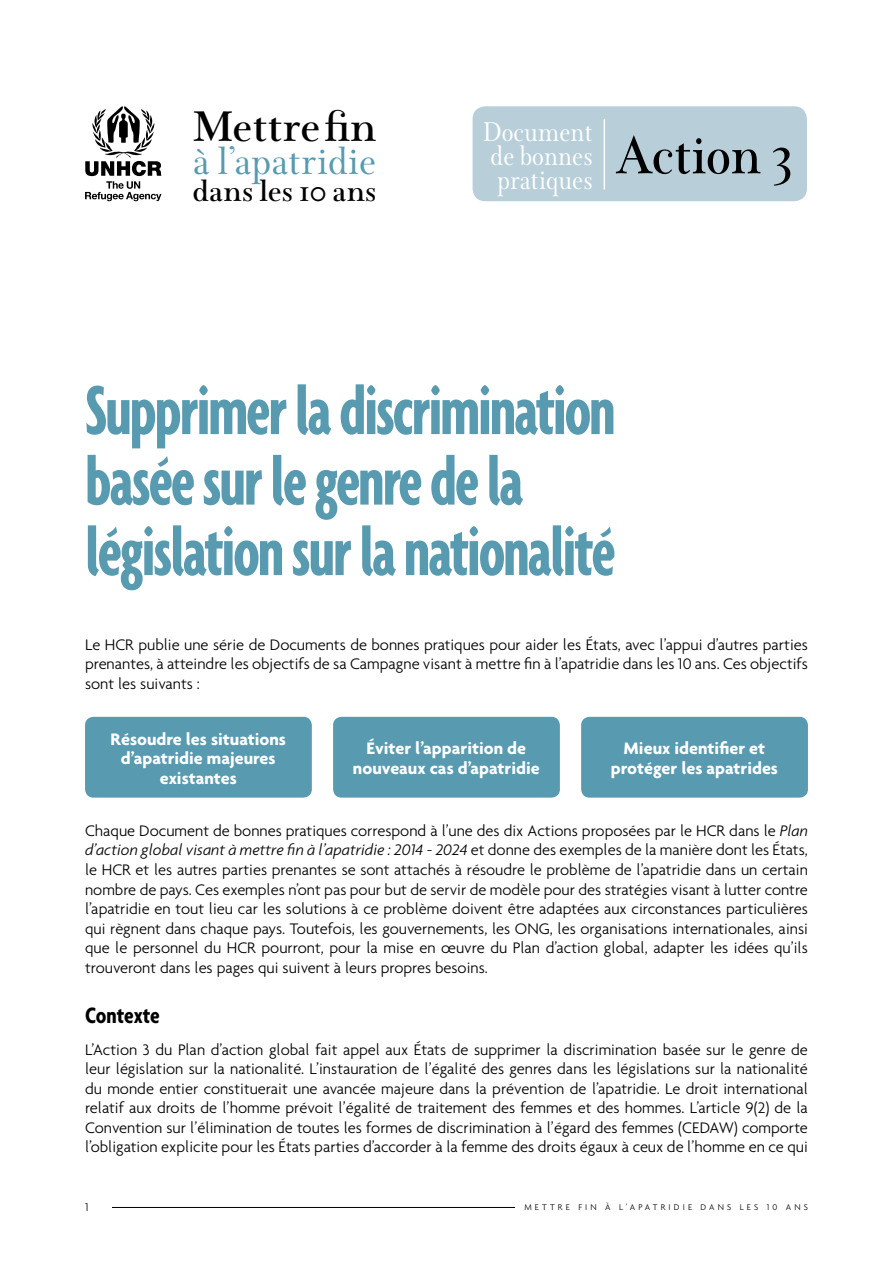
<style>
.page{position:relative;width:893px;height:1263px;background:#fff}
.page>*{position:absolute;margin:0;border:0;box-sizing:border-box;transform-origin:0 0}
.t1{font:700 extra-condensed 75px/70.5px "Agenda";letter-spacing:-.03em;color:#589ab0;scale:.96 1}
.t2{font:600 47.25px "Wessex";color:#000}
.t3{font:41.85px "Wessex";color:#589ab0}
.t4{font:600 32.85px "Wessex";color:#000}
.t5{font:30px/24px "Wessex";color:#fff;scale:.9 1}
.t6{font:700 condensed 24px "Agenda";color:#000;scale:.96 1}
.t7{font:700 18px/19.5px "Agenda";color:#fff;text-align:center}
.t8{font:300 16.5px/19.5px "Agenda";color:#000;text-align:justify}
.t9{font:300 12px "Agenda";color:#000}
.t10{font:300 9px "Agenda";letter-spacing:.35em;color:#000}
.s1{font-style:italic}
</style>
<div class="page">
<hr style="left:111px;top:1207px;width:405px;height:1px;background:#000">
<svg style="left:85px;top:106px;width:76px;height:95px"></svg>
<div style="left:85px;top:717px;width:227px;height:81px;background:#589ab0;border-radius:9px"></div>
<div style="left:333px;top:717px;width:227px;height:81px;background:#589ab0;border-radius:9px"></div>
<div style="left:581px;top:717px;width:227px;height:81px;background:#589ab0;border-radius:9px"></div>
<div style="left:473px;top:106px;width:334px;height:95px;background:#b8ced9;border-radius:13px"></div>
<hr style="left:604px;top:119px;width:1px;height:71px;background:#fff">
<h2 class="t2" style="left:193px;top:102px;width:185px">Mettre fin</h2>
<h3 class="t3" style="left:193px;top:139px;width:185px">à l’apatridie</h3>
<h3 class="t4" style="left:193px;top:174px;width:185px">dans les 10 ans</h3>
<h3 class="t5" style="left:484px;top:120px;width:345px">Document<br>de bonnes<br>pratiques <sup>Action</sup> <sup>3</sup></h3>
<h1 class="t1" style="left:85px;top:373px;width:554px">Supprimer la discrimination basée sur le genre de la législation sur la nationalité</h1>
<p class="t8" style="left:85px;top:634px;width:724px">Le HCR publie une série de Documents de bonnes pratiques pour aider les États, avec l’appui d’autres parties prenantes, à atteindre les objectifs de sa Campagne visant à mettre fin à l’apatridie dans les 10 ans. Ces objectifs sont les suivants :</p>
<p class="t7" style="left:111px;top:728px;width:177px">Résoudre les situations d’apatridie majeures existantes</p>
<p class="t7" style="left:353px;top:738px;width:188px">Éviter l’apparition de nouveaux cas d’apatridie</p>
<p class="t7" style="left:611px;top:738px;width:169px">Mieux identifier et protéger les apatrides</p>
<p class="t8" style="left:85px;top:821px;width:724px">Chaque Document de bonnes pratiques correspond à l’une des dix Actions proposées par le HCR dans le <span class="s1">Plan d’action global visant à mettre fin à l’apatridie : 2014 - 2024</span> et donne des exemples de la manière dont les États, le HCR et les autres parties prenantes se sont attachés à résoudre le problème de l’apatridie dans un certain nombre de pays. Ces exemples n’ont pas pour but de servir de modèle pour des stratégies visant à lutter contre l’apatridie en tout lieu car les solutions à ce problème doivent être adaptées aux circonstances particulières qui règnent dans chaque pays. Toutefois, les gouvernements, les ONG, les organisations internationales, ainsi que le personnel du HCR pourront, pour la mise en œuvre du Plan d’action global, adapter les idées qu’ils trouveront dans les pages qui suivent à leurs propres besoins.</p>
<h3 class="t6" style="left:85px;top:1001px;width:79px">Contexte</h3>
<p class="t8" style="left:85px;top:1039px;width:724px">L’Action 3 du Plan d’action global fait appel aux États de supprimer la discrimination basée sur le genre de leur législation sur la nationalité. L’instauration de l’égalité des genres dans les législations sur la nationalité du monde entier constituerait une avancée majeure dans la prévention de l’apatridie. Le droit international relatif aux droits de l’homme prévoit l’égalité de traitement des femmes et des hommes. L’article 9(2) de la Convention sur l’élimination de toutes les formes de discrimination à l’égard des femmes (CEDAW) comporte l’obligation explicite pour les États parties d’accorder à la femme des droits égaux à ceux de l’homme en ce qui</p>
<p class="t9" style="left:85px;top:1200px;width:5px">1</p>
<p class="t10" style="left:524px;top:1202px;width:285px">METTRE FIN À L’APATRIDIE DANS LES 10 ANS</p>
</div>
